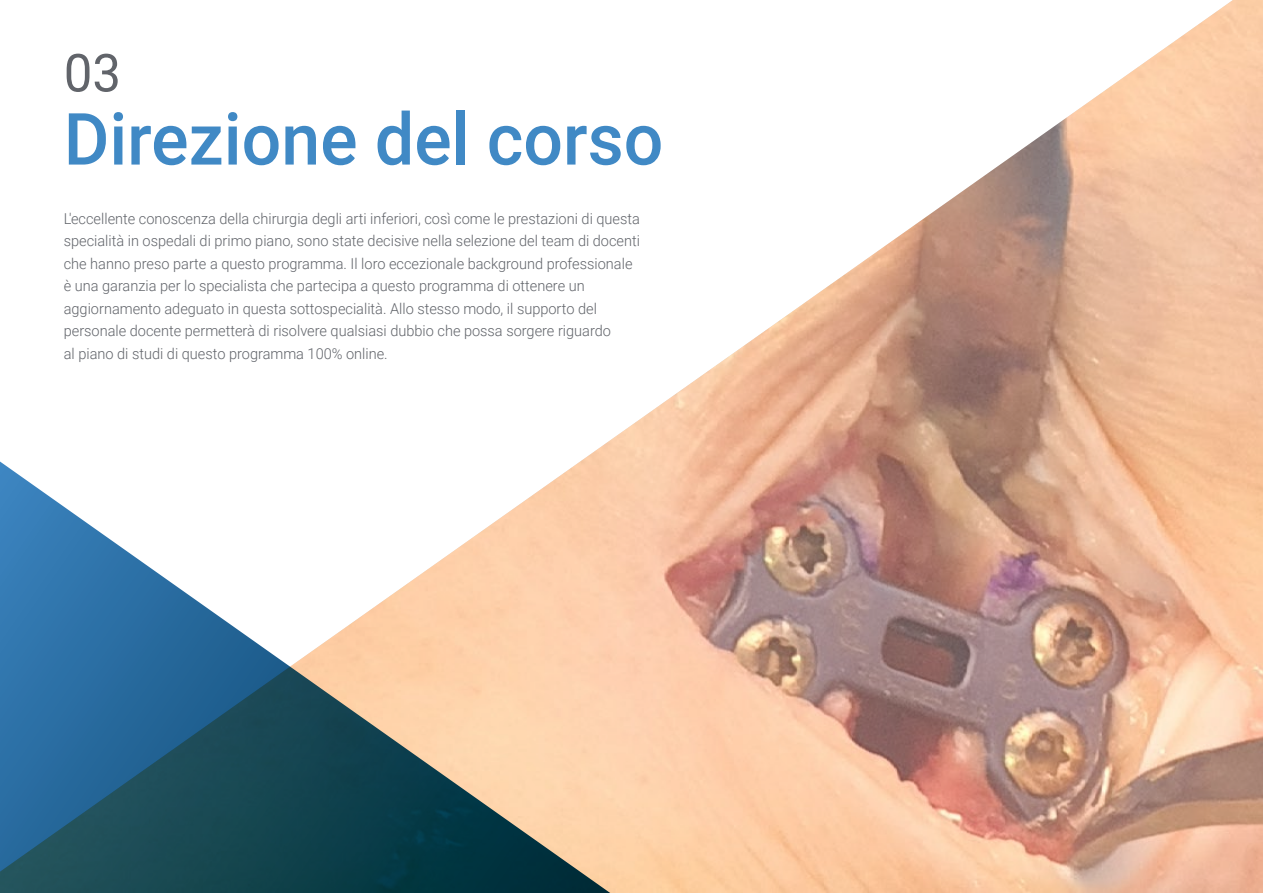
<style>
.page{position:relative;width:1263px;height:893px;background:#fff}
.page>*{position:absolute;margin:0;border:0;box-sizing:border-box;transform-origin:0 0}
.t1{font:500 72px "Roboto";color:#4089c5}
.t2{font:52.5px "Roboto";color:#61646a}
.t3{font:300 15px/22.5px "Roboto";color:#61646a}
</style>
<div class="page">
<img style="left:602px;top:0;width:661px;height:893px">
<svg style="left:0;top:446px;width:640px;height:447px"></svg>
<h2 class="t2" style="left:64px;top:36px;width:59px">03</h2>
<h1 class="t1" style="left:64px;top:89px;width:601px">Direzione del corso</h1>
<p class="t3" style="left:64px;top:207px;width:578px">L'eccellente conoscenza della chirurgia degli arti inferiori, così come le prestazioni di questa specialità in ospedali di primo piano, sono state decisive nella selezione del team di docenti che hanno preso parte a questo programma. Il loro eccezionale background professionale è una garanzia per lo specialista che partecipa a questo programma di ottenere un aggiornamento adeguato in questa sottospecialità. Allo stesso modo, il supporto del personale docente permetterà di risolvere qualsiasi dubbio che possa sorgere riguardo<br>al piano di studi di questo programma 100% online.</p>
</div>
